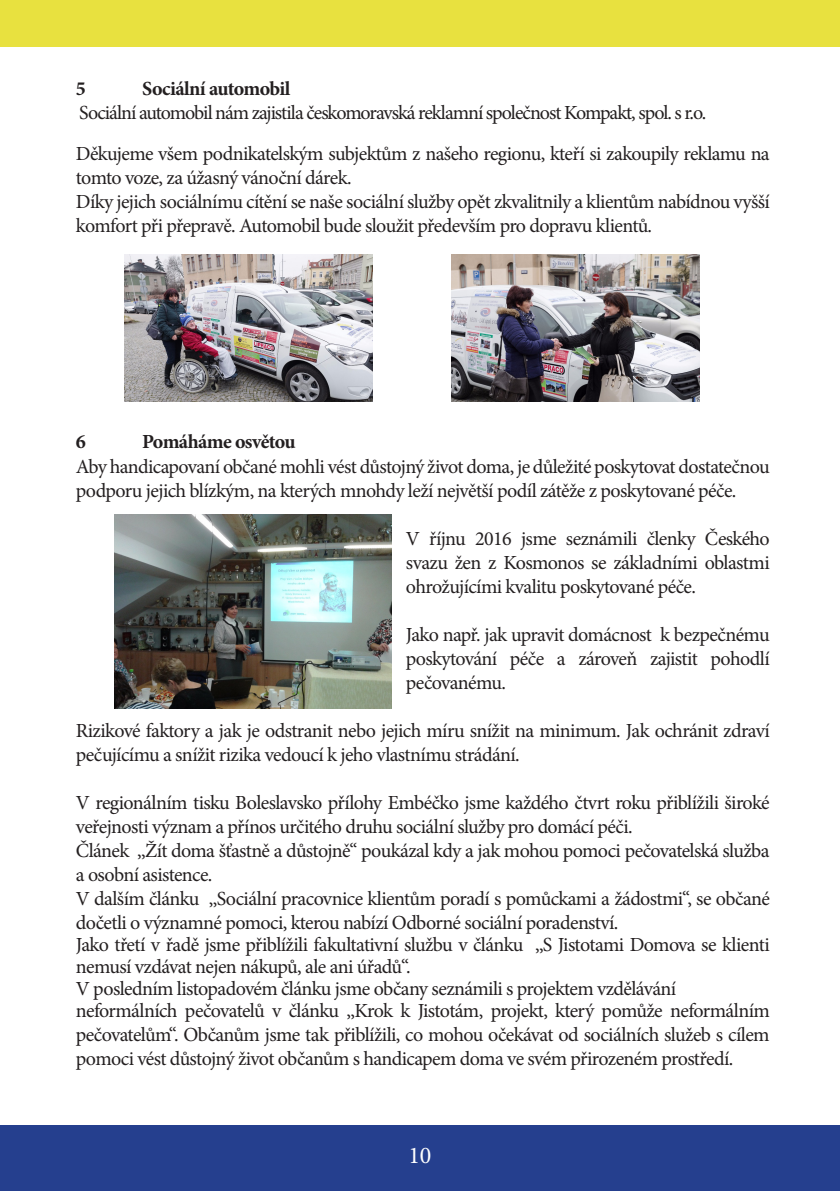
<style>
.page{position:relative;width:840px;height:1191px;background:#fff}
.page>*{position:absolute;margin:0;border:0;box-sizing:border-box;transform-origin:0 0}
.t1{font:24px "Minion Pro";color:#fff}
.t2{font:20px/24px "Minion Pro";letter-spacing:-.03em;color:#231f20}
.t3{font:700 20px "Minion Pro";letter-spacing:-.03em;color:#231f20}
</style>
<div class="page">
<div style="left:0;top:1125px;width:839px;height:66px;background:#253f8e"></div>
<div style="left:0;top:0;width:839px;height:47px;background:#e8e13f"></div>
<img style="left:125px;top:254px;width:247px;height:148px">
<img style="left:115px;top:514px;width:276px;height:195px">
<img style="left:451px;top:254px;width:248px;height:148px">
<p class="t3" style="left:76px;top:75px;width:11px">5</p>
<p class="t3" style="left:142px;top:75px;width:150px">Sociální automobil</p>
<p class="t2" style="left:76px;top:93px;width:695px;line-height:41px">Sociální automobil nám zajistila českomoravská reklamní společnost Kompakt, spol. s r.o.<br>Děkujeme všem podnikatelským subjektům z našeho regionu, kteří si zakoupily reklamu na</p>
<p class="t2" style="left:76px;top:166px;width:695px">tomto voze, za úžasný vánoční dárek.<br>Díky jejich sociálnímu cítění se naše sociální služby opět zkvalitnily a klientům nabídnou vyšší komfort při přepravě. Automobil bude sloužit především pro dopravu klientů.</p>
<p class="t3" style="left:76px;top:428px;width:11px">6</p>
<p class="t3" style="left:142px;top:428px;width:155px">Pomáháme osvětou</p>
<p class="t2" style="left:76px;top:454px;width:695px">Aby handicapovaní občané mohli vést důstojný život doma, je důležité poskytovat dostatečnou podporu jejich blízkým, na kterých mnohdy leží největší podíl zátěže z poskytované péče.</p>
<p class="t2" style="left:405px;top:526px;width:365px;text-align:justify">V říjnu 2016 jsme seznámili členky Českého svazu žen z Kosmonos se základními oblastmi ohrožujícími kvalitu poskytované péče.</p>
<p class="t2" style="left:405px;top:622px;width:365px;text-align:justify">Jako např. jak upravit domácnost k bezpečnému poskytování péče a zároveň zajistit pohodlí pečovanému.</p>
<p class="t2" style="left:76px;top:718px;width:695px">Rizikové faktory a jak je odstranit nebo jejich míru snížit na minimum. Jak ochránit zdraví pečujícímu a snížit rizika vedoucí k jeho vlastnímu strádání.</p>
<p class="t2" style="left:76px;top:790px;width:695px">V regionálním tisku Boleslavsko přílohy Embéčko jsme každého čtvrt roku přiblížili široké veřejnosti význam a přínos určitého druhu sociální služby pro domácí péči.<br>Článek ,,Žít doma šťastně a důstojně“ poukázal kdy a jak mohou pomoci pečovatelská služba a osobní asistence.<br>V dalším článku ,,Sociální pracovnice klientům poradí s pomůckami a žádostmi“, se občané dočetli o významné pomoci, kterou nabízí Odborné sociální poradenství.</p>
<p class="t2" style="left:76px;top:933px;width:695px;line-height:22px">Jako třetí v řadě jsme přiblížili fakultativní službu v článku ,,S Jistotami Domova se klienti nemusí vzdávat nejen nákupů, ale ani úřadů“.<br>V posledním listopadovém článku jsme občany seznámili s projektem vzdělávání neformálních pečovatelů v článku ,,Krok k Jistotám, projekt, který pomůže neformálním</p>
<p class="t2" style="left:76px;top:1022px;width:694px">pečovatelům“. Občanům jsme tak přiblížili, co mohou očekávat od sociálních služeb s cílem pomoci vést důstojný život občanům s handicapem doma ve svém přirozeném prostředí.</p>
<p class="t1" style="left:408px;top:1139px;width:25px">10</p>
</div>
